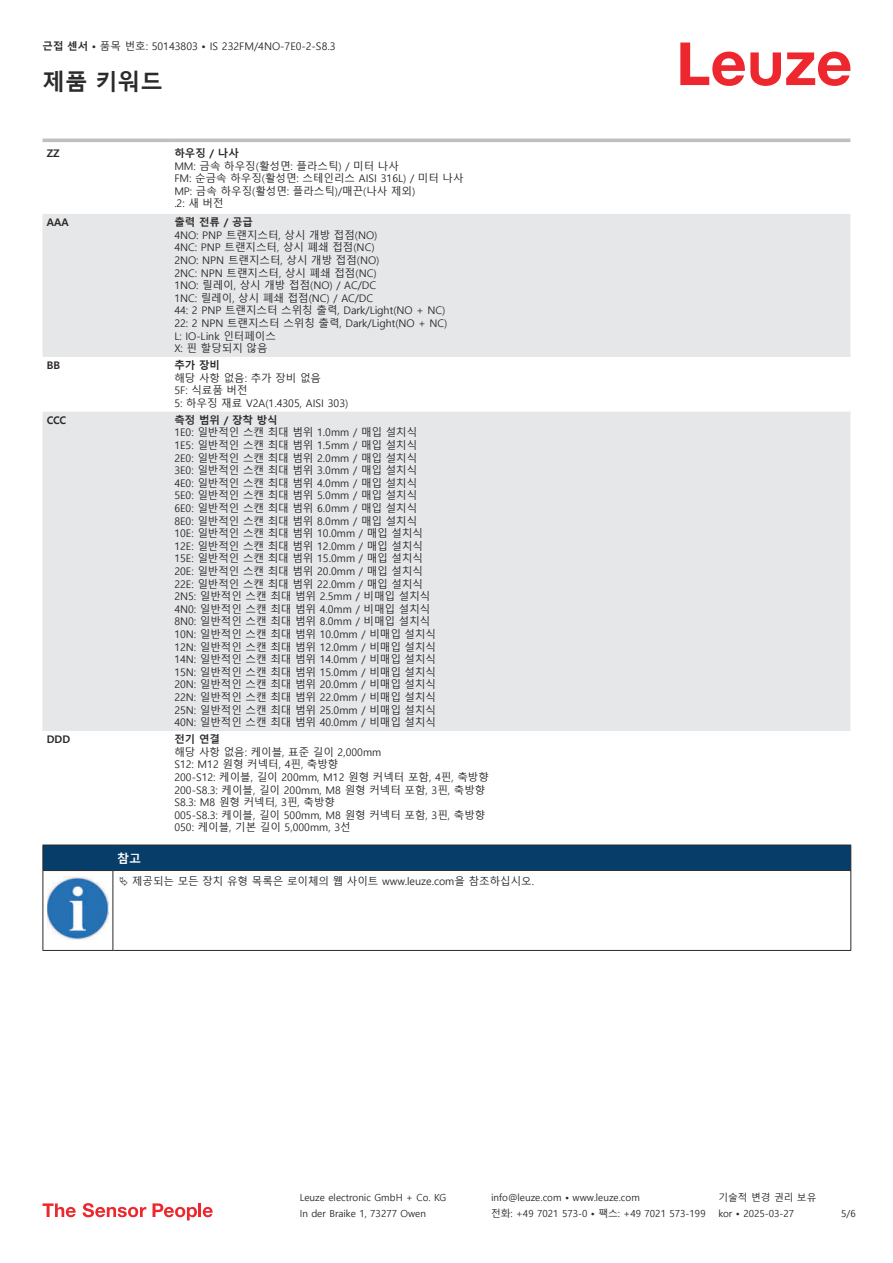
<style>
.page{position:relative;width:893px;height:1263px;background:#fff}
.page>*{position:absolute;margin:0;border:0;box-sizing:border-box;transform-origin:0 0}
.t1{font:700 22.5px "Malgun Gothic";color:#2b292a}
.t2{font:700 12px "Malgun Gothic";color:#fff}
.t3{font:10.5px/12.6px "Malgun Gothic";color:#2b292a}
.t4{font:700 10.5px "Malgun Gothic";color:#2b292a}
.t5{font:9.75px "Malgun Gothic";color:#2b292a}
.s1{font-weight:700}
</style>
<div class="page">
<svg style="left:680px;top:43px;width:170px;height:43px"></svg>
<svg style="left:43px;top:214px;width:807px;height:517px;background:#e8e9eb"></svg>
<hr style="left:43px;top:139px;width:127px;height:3px;background:#bdbfc1">
<hr style="left:170px;top:139px;width:680px;height:3px;background:#bdbfc1">
<svg style="left:43px;top:1203px;width:33px;height:14px"></svg>
<svg style="left:83px;top:1203px;width:63px;height:14px"></svg>
<svg style="left:153px;top:1203px;width:44px;height:17px"></svg>
<hr style="left:198px;top:1203px;width:3px;height:14px;background:#ed272d">
<svg style="left:203px;top:1207px;width:10px;height:10px"></svg>
<svg style="left:44px;top:871px;width:806px;height:79px"></svg>
<hr style="left:43px;top:870px;width:70px;height:1px;background:#2b292a">
<div style="left:43px;top:845px;width:808px;height:25px;background:#063d69"></div>
<hr style="left:113px;top:870px;width:738px;height:1px;background:#2b292a">
<hr style="left:43px;top:871px;width:1px;height:75px;background:#2b292a">
<hr style="left:113px;top:871px;width:1px;height:75px;background:#2b292a">
<hr style="left:850px;top:871px;width:1px;height:75px;background:#2b292a">
<hr style="left:43px;top:950px;width:70px;height:1px;background:#2b292a">
<hr style="left:113px;top:950px;width:738px;height:1px;background:#2b292a">
<img style="left:47px;top:877px;width:61px;height:63px">
<div style="left:115px;top:871px;width:734px;height:21px;background:#fff"></div>
<p class="t3" style="left:43px;top:40px;width:294px"><span class="s1">근접 센서 •</span> 품목 번호: 50143803 <span class="s1">•</span> IS 232FM/4NO-7E0-2-S8.3</p>
<h1 class="t1" style="left:43px;top:69px;width:122px">제품 키워드</h1>
<p class="t4" style="left:47px;top:147px;width:14px">ZZ</p>
<p class="t4" style="left:174px;top:147px;width:66px">하우징 / 나사</p>
<p class="t3" style="left:174px;top:160px;width:291px">MM: 금속 하우징(활성면: 플라스틱) / 미터 나사<br>FM: 순금속 하우징(활성면: 스테인리스 AISI 316L) / 미터 나사<br>MP: 금속 하우징(활성면: 플라스틱)/매끈(나사 제외)<br>.2: 새 버전</p>
<p class="t4" style="left:47px;top:218px;width:24px">AAA</p>
<p class="t4" style="left:174px;top:216px;width:80px">출력 전류 / 공급</p>
<p class="t3" style="left:174px;top:229px;width:275px">4NO: PNP 트랜지스터, 상시 개방 접점(NO)<br>4NC: PNP 트랜지스터, 상시 폐쇄 접점(NC)<br>2NO: NPN 트랜지스터, 상시 개방 접점(NO)<br>2NC: NPN 트랜지스터, 상시 폐쇄 접점(NC)<br>1NO: 릴레이, 상시 개방 접점(NO) / AC/DC<br>1NC: 릴레이, 상시 폐쇄 접점(NC) / AC/DC<br>44: 2 PNP 트랜지스터 스위칭 출력, Dark/Light(NO + NC)<br>22: 2 NPN 트랜지스터 스위칭 출력, Dark/Light(NO + NC)<br>L: IO-Link 인터페이스<br>X: 핀 할당되지 않음</p>
<p class="t4" style="left:47px;top:361px;width:15px">BB</p>
<p class="t4" style="left:174px;top:359px;width:47px">추가 장비</p>
<p class="t3" style="left:174px;top:372px;width:175px">해당 사항 없음: 추가 장비 없음<br>5F: 식료품 버전<br>5: 하우징 재료 V2A(1.4305, AISI 303)</p>
<p class="t4" style="left:47px;top:416px;width:21px">CCC</p>
<p class="t4" style="left:174px;top:414px;width:105px">측정 범위 / 장착 방식</p>
<p class="t3" style="left:174px;top:427px;width:263px">1E0: 일반적인 스캔 최대 범위 1.0mm / 매입 설치식<br>1E5: 일반적인 스캔 최대 범위 1.5mm / 매입 설치식<br>2E0: 일반적인 스캔 최대 범위 2.0mm / 매입 설치식<br>3E0: 일반적인 스캔 최대 범위 3.0mm / 매입 설치식<br>4E0: 일반적인 스캔 최대 범위 4.0mm / 매입 설치식<br>5E0: 일반적인 스캔 최대 범위 5.0mm / 매입 설치식<br>6E0: 일반적인 스캔 최대 범위 6.0mm / 매입 설치식<br>8E0: 일반적인 스캔 최대 범위 8.0mm / 매입 설치식<br>10E: 일반적인 스캔 최대 범위 10.0mm / 매입 설치식<br>12E: 일반적인 스캔 최대 범위 12.0mm / 매입 설치식<br>15E: 일반적인 스캔 최대 범위 15.0mm / 매입 설치식<br>20E: 일반적인 스캔 최대 범위 20.0mm / 매입 설치식<br>22E: 일반적인 스캔 최대 범위 22.0mm / 매입 설치식<br>2N5: 일반적인 스캔 최대 범위 2.5mm / 비매입 설치식<br>4N0: 일반적인 스캔 최대 범위 4.0mm / 비매입 설치식<br>8N0: 일반적인 스캔 최대 범위 8.0mm / 비매입 설치식<br>10N: 일반적인 스캔 최대 범위 10.0mm / 비매입 설치식<br>12N: 일반적인 스캔 최대 범위 12.0mm / 비매입 설치식<br>14N: 일반적인 스캔 최대 범위 14.0mm / 비매입 설치식<br>15N: 일반적인 스캔 최대 범위 15.0mm / 비매입 설치식<br>20N: 일반적인 스캔 최대 범위 20.0mm / 비매입 설치식<br>22N: 일반적인 스캔 최대 범위 22.0mm / 비매입 설치식<br>25N: 일반적인 스캔 최대 범위 25.0mm / 비매입 설치식<br>40N: 일반적인 스캔 최대 범위 40.0mm / 비매입 설치식</p>
<p class="t4" style="left:47px;top:735px;width:25px">DDD</p>
<p class="t4" style="left:174px;top:733px;width:47px">전기 연결</p>
<p class="t3" style="left:174px;top:746px;width:316px">해당 사항 없음: 케이블, 표준 길이 2,000mm<br>S12: M12 원형 커넥터, 4핀, 축방향<br>200-S12: 케이블, 길이 200mm, M12 원형 커넥터 포함, 4핀, 축방향<br>200-S8.3: 케이블, 길이 200mm, M8 원형 커넥터 포함, 3핀, 축방향<br>S8.3: M8 원형 커넥터, 3핀, 축방향<br>005-S8.3: 케이블, 길이 500mm, M8 원형 커넥터 포함, 3핀, 축방향<br>050: 케이블, 기본 길이 5,000mm, 3선</p>
<p class="t2" style="left:117px;top:851px;width:25px">참고</p>
<p class="t3" style="left:132px;top:875px;width:403px">제공되는 모든 장치 유형 목록은 로이체의 웹 사이트 www.leuze.com을 참조하십시오.</p>
<p class="t5" style="left:300px;top:1192px;width:148px">Leuze electronic GmbH + Co. KG</p>
<p class="t5" style="left:491px;top:1192px;width:150px">info@leuze.com • www.leuze.com</p>
<p class="t5" style="left:718px;top:1192px;width:100px">기술적 변경 권리 보유</p>
<p class="t5" style="left:300px;top:1208px;width:128px">In der Braike 1, 73277 Owen</p>
<p class="t5" style="left:491px;top:1208px;width:216px">전화: +49 7021 573-0 • 팩스: +49 7021 573-199</p>
<p class="t5" style="left:718px;top:1208px;width:77px">kor • 2025-03-27</p>
<p class="t5" style="left:841px;top:1208px;width:16px">5/6</p>
</div>
